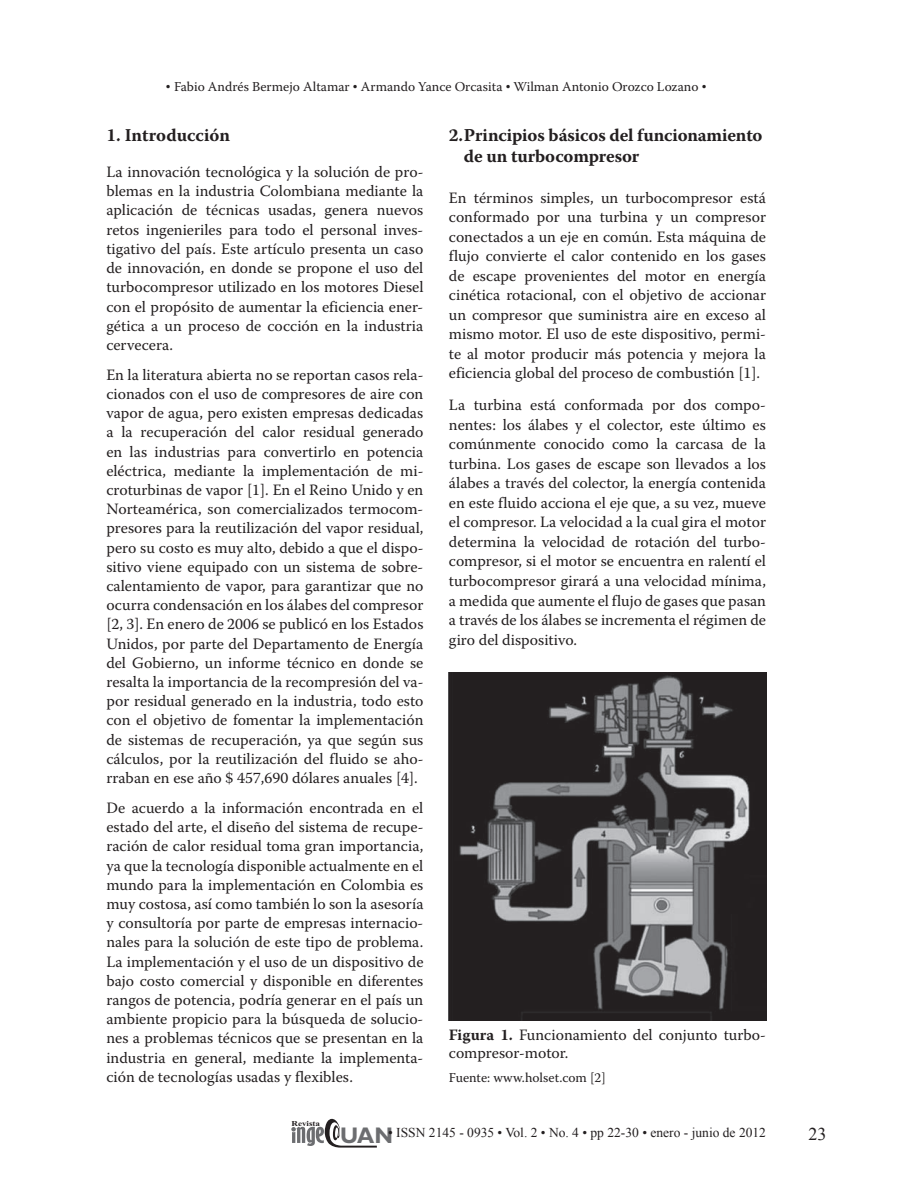
<style>
.page{position:relative;width:915px;height:1191px;background:#fff}
.page>*{position:absolute;margin:0;border:0;box-sizing:border-box;transform-origin:0 0}
.t1{font:700 22.65px "Gill Sans";color:#6c6d70}
.t2{font:700 18px/21px "Warnock Pro";letter-spacing:-.01em;color:#231f20}
.t3{font:18px "Times New Roman";color:#231f20}
.t4{font:15.75px/19.2px "Warnock Pro";color:#231f20;text-align:justify}
.t5{font:13.5px "Warnock Pro";color:#231f20}
.t6{font:13.5px "Times New Roman";color:#231f20}
.t7{font:700 7.5px "Times New Roman";color:#231f20;scale:1.2 1}
.s1{font-family:"Times New Roman"}
.s2{font-weight:700}
</style>
<div class="page">
<svg style="left:291px;top:1118px;width:86px;height:29px"></svg>
<img style="left:449px;top:672px;width:316px;height:348px">
<p class="t5" style="left:166px;top:78px;width:542px"><span class="s1">•</span> Fabio Andrés Bermejo Altamar <span class="s1">•</span> Armando Yance Orcasita <span class="s1">•</span> Wilman Antonio Orozco Lozano <span class="s1">•</span></p>
<p class="t2" style="left:106px;top:124px;width:125px">1. Introducción</p>
<p class="t4" style="left:106px;top:162px;width:318px">La innovación tecnológica y la solución de pro&shy;blemas en la industria Colombiana mediante la aplicación de técnicas usadas, genera nuevos retos ingenieriles para todo el personal inves&shy;tigativo del país. Este artículo presenta un caso de innovación, en donde se propone el uso del turbocompresor utilizado en los motores Diesel con el propósito de aumentar la eficiencia ener&shy;gética a un proceso de cocción en la industria cervecera.</p>
<p class="t4" style="left:106px;top:365px;width:318px">En la literatura abierta no se reportan casos rela&shy;cionados con el uso de compresores de aire con vapor de agua, pero existen empresas dedicadas a la recuperación del calor residual generado en las industrias para convertirlo en potencia eléctrica, mediante la implementación de mi&shy;croturbinas de vapor [1]. En el Reino Unido y en Norteamérica, son comercializados termocom&shy;presores para la reutilización del vapor residual, pero su costo es muy alto, debido a que el dispo&shy;sitivo viene equipado con un sistema de sobre&shy;calentamiento de vapor, para garantizar que no ocurra condensación en los álabes del compresor [2, 3]. En enero de 2006 se publicó en los Estados Unidos, por parte del Departamento de Energía del Gobierno, un informe técnico en donde se resalta la importancia de la recompresión del va&shy;por residual generado en la industria, todo esto con el objetivo de fomentar la implementación de sistemas de recuperación, ya que según sus cálculos, por la reutilización del fluido se aho&shy;rraban en ese año $ 457,690 dólares anuales [4].</p>
<p class="t4" style="left:106px;top:798px;width:318px">De acuerdo a la información encontrada en el estado del arte, el diseño del sistema de recupe&shy;ración de calor residual toma gran importancia, ya que la tecnología disponible actualmente en el mundo para la implementación en Colombia es muy costosa, así como también lo son la asesoría y consultoría por parte de empresas internacio&shy;nales para la solución de este tipo de problema.<br>La implementación y el uso de un dispositivo de bajo costo comercial y disponible en diferentes rangos de potencia, podría generar en el país un ambiente propicio para la búsqueda de solucio&shy;nes a problemas técnicos que se presentan en la industria en general, mediante la implementa&shy;ción de tecnologías usadas y flexibles.</p>
<p class="t2" style="left:464px;top:124px;width:300px;text-indent:-15px">2.Principios básicos del funcionamiento de un turbocompresor</p>
<p class="t4" style="left:449px;top:187px;width:318px">En términos simples, un turbocompresor está conformado por una turbina y un compresor conectados a un eje en común. Esta máquina de flujo convierte el calor contenido en los gases de escape provenientes del motor en energía cinética rotacional, con el objetivo de accionar un compresor que suministra aire en exceso al mismo motor. El uso de este dispositivo, permi&shy;te al motor producir más potencia y mejora la eficiencia global del proceso de combustión [1].</p>
<p class="t4" style="left:449px;top:395px;width:318px">La turbina está conformada por dos compo&shy;nentes: los álabes y el colector, este último es comúnmente conocido como la carcasa de la turbina. Los gases de escape son llevados a los álabes a través del colector, la energía contenida en este fluido acciona el eje que, a su vez, mueve el compresor. La velocidad a la cual gira el motor determina la velocidad de rotación del turbo&shy;compresor, si el motor se encuentra en ralentí el turbocompresor girará a una velocidad mínima, a medida que aumente el flujo de gases que pasan a través de los álabes se incrementa el régimen de giro del dispositivo.</p>
<p class="t4" style="left:449px;top:1025px;width:318px;line-height:18px"><span class="s2">Figura 1.</span> Funcionamiento del conjunto turbo&shy;compresor-motor.</p>
<p class="t5" style="left:449px;top:1069px;width:158px">Fuente: www.holset.com [2]</p>
<p class="t7" style="left:291px;top:1118px;width:25px">Revista</p>
<p class="t6" style="left:388px;top:1123px;width:379px">• ISSN 2145 - 0935 • Vol. 2 • No. 4 • pp 22-30 • enero - junio de 2012</p>
<p class="t3" style="left:808px;top:1121px;width:19px">23</p>
<h1 class="t1" style="left:340px;top:1121px;width:54px">UAN</h1>
</div>
